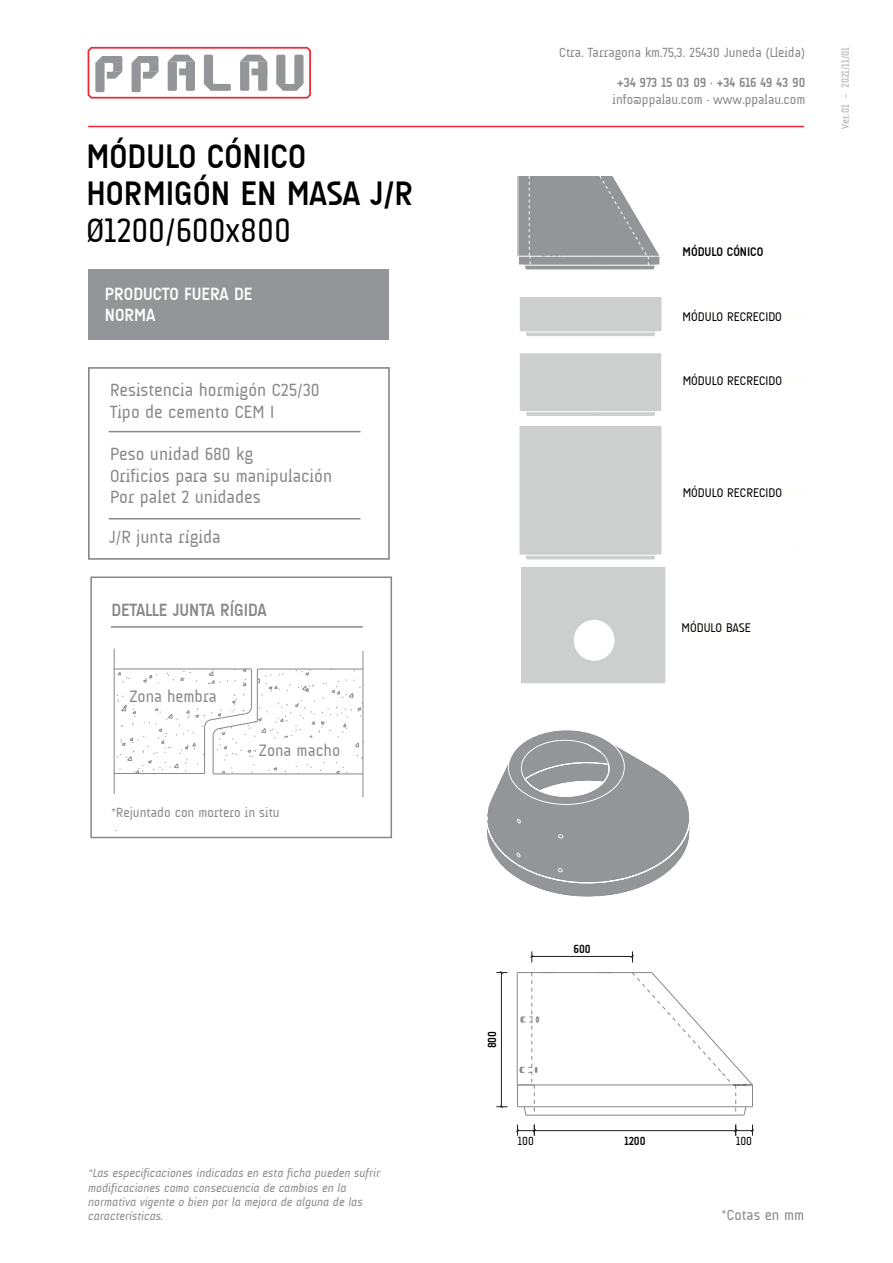
<style>
.page{position:relative;width:893px;height:1263px;background:#fff}
.page>*{position:absolute;margin:0;border:0;box-sizing:border-box;transform-origin:0 0}
.t1{font:700 34.5px/36.9px "A Udimat";color:#000003}
.t2{font:34.5px "A Udimat";color:#000003}
.t3{font:18px/21.6px "A Udimat";color:#878986}
.t4{font:700 18px/21.6px "A Udimat";color:#fff}
.t5{font:700 18px "A Udimat";color:#878986}
.t6{font:16.8px "A Udimat";color:#878986}
.t7{font:15px "A Udimat";color:#878986}
.t8{font:13.5px "A Udimat";color:#878986}
.t9{font:700 13.5px "A Udimat";color:#878986}
.t10{font:12.75px "A Udimat";color:#000002}
.t11{font:700 12.75px "A Udimat";color:#000002}
.t12{font:italic 12px/14.4px "A Udimat";color:#878986}
.t13{font:700 12px "A Udimat";color:#000002}
.t14{font:12px "A Udimat";color:#000002}
.t15{font:10.5px "A Udimat";color:#a8a9ad}
</style>
<div class="page">
<hr style="left:88px;top:126px;width:716px;height:1px;background:#ed2836">
<div style="left:88px;top:269px;width:300px;height:71px;background:#939598"></div>
<div style="left:682px;top:490px;width:122px;height:7px;background:#fdfefa"></div>
<div style="left:681px;top:625px;width:72px;height:7px;background:#fdfefa"></div>
<div style="left:682px;top:378px;width:122px;height:7px;background:#fdfefa"></div>
<div style="left:682px;top:314px;width:121px;height:7px;background:#fdfefa"></div>
<div style="left:682px;top:249px;width:85px;height:7px;background:#fdfefa"></div>
<div style="left:519px;top:297px;width:143px;height:39px;background:#cdcfce"></div>
<hr style="left:519px;top:332px;width:79px;height:1px;background:#fff">
<hr style="left:598px;top:332px;width:64px;height:1px;background:#fff">
<div style="left:88px;top:367px;width:302px;height:193px;border:2px solid #878986"></div>
<hr style="left:109px;top:431px;width:251px;height:1px;background:#878986">
<svg style="left:88px;top:47px;width:223px;height:52px"></svg>
<svg style="left:517px;top:176px;width:144px;height:94px;background:#a7a9ab"></svg>
<hr style="left:109px;top:518px;width:251px;height:2px;background:#878986">
<svg style="left:487px;top:730px;width:203px;height:167px"></svg>
<hr style="left:526px;top:1115px;width:217px;height:1px;background:#878986">
<hr style="left:517px;top:1106px;width:235px;height:1px;background:#878986">
<svg style="left:598px;top:972px;width:14px;height:1px"></svg>
<svg style="left:631px;top:972px;width:122px;height:144px"></svg>
<hr style="left:517px;top:1085px;width:234px;height:1px;background:#878986">
<svg style="left:517px;top:972px;width:37px;height:144px"></svg>
<hr style="left:554px;top:972px;width:44px;height:1px;background:#878986">
<hr style="left:612px;top:972px;width:39px;height:1px;background:#878986">
<hr style="left:534px;top:1130px;width:201px;height:1px;background:#231f20">
<svg style="left:516px;top:1125px;width:20px;height:11px"></svg>
<hr style="left:501px;top:973px;width:1px;height:134px;background:#231f20">
<svg style="left:496px;top:1105px;width:11px;height:3px"></svg>
<svg style="left:496px;top:971px;width:11px;height:3px"></svg>
<hr style="left:532px;top:956px;width:100px;height:1px;background:#231f20">
<svg style="left:530px;top:951px;width:3px;height:12px"></svg>
<svg style="left:631px;top:951px;width:3px;height:12px"></svg>
<svg style="left:734px;top:1125px;width:20px;height:11px"></svg>
<svg style="left:519px;top:353px;width:147px;height:331px;background:#d2d4d3"></svg>
<hr style="left:520px;top:566px;width:1px;height:118px;background:#fff">
<hr style="left:111px;top:626px;width:252px;height:2px;background:#878986">
<div style="left:90px;top:577px;width:302px;height:261px;border:2px solid #878986"></div>
<hr style="left:114px;top:669px;width:137px;height:1px;background:#878986">
<hr style="left:114px;top:773px;width:90px;height:1px;background:#878986">
<hr style="left:114px;top:649px;width:1px;height:145px;background:#878986">
<hr style="left:362px;top:651px;width:1px;height:146px;background:#878986">
<svg style="left:117px;top:668px;width:246px;height:107px"></svg>
<hr style="left:213px;top:736px;width:1px;height:38px;background:#878986">
<hr style="left:257px;top:669px;width:106px;height:1px;background:#878986">
<h1 class="t1" style="left:86px;top:137px;width:328px">MÓDULO CÓNICO<br>HORMIGÓN EN MASA J/R</h1>
<h1 class="t2" style="left:86px;top:210px;width:206px">Ø1200/600x800</h1>
<h2 class="t4" style="left:105px;top:283px;width:149px">PRODUCTO FUERA DE<br>NORMA</h2>
<h2 class="t3" style="left:110px;top:379px;width:211px">Resistencia hormigón C25/30<br>Tipo de cemento CEM I</h2>
<h2 class="t3" style="left:110px;top:443px;width:223px">Peso unidad 680 kg<br>Orificios para su manipulación<br>Por palet 2 unidades</h2>
<h2 class="t3" style="left:109px;top:526px;width:113px">J/R junta rígida</h2>
<h2 class="t5" style="left:111px;top:599px;width:157px">DETALLE JUNTA RÍGIDA</h2>
<h3 class="t6" style="left:129px;top:687px;width:89px">Zona hembra</h3>
<h3 class="t6" style="left:259px;top:741px;width:83px">Zona macho</h3>
<p class="t8" style="left:111px;top:805px;width:170px">*Rejuntado con mortero in situ</p>
<p class="t12" style="left:88px;top:1166px;width:293px">*Las especificaciones indicadas en esta ficha pueden sufrir modificaciones como consecuencia de cambios en la normativa vigente o bien por la mejora de alguna de las características.</p>
<p class="t8" style="left:559px;top:44px;width:247px">Ctra. Tarragona km.75,3. 25430 Juneda (Lleida)</p>
<p class="t9" style="left:617px;top:75px;width:189px">+34 973 15 03 09 · +34 616 49 43 90</p>
<p class="t8" style="left:612px;top:92px;width:194px">info@ppalau.com · www.ppalau.com</p>
<p class="t15" style="left:839px;top:129px;width:83px;rotate:-90deg">Ver.01 - 2021/11/01</p>
<p class="t11" style="left:682px;top:245px;width:82px">MÓDULO CÓNICO</p>
<p class="t10" style="left:682px;top:310px;width:101px">MÓDULO RECRECIDO</p>
<p class="t10" style="left:682px;top:373px;width:101px">MÓDULO RECRECIDO</p>
<p class="t10" style="left:682px;top:486px;width:101px">MÓDULO RECRECIDO</p>
<p class="t10" style="left:681px;top:621px;width:71px">MÓDULO BASE</p>
<p class="t13" style="left:485px;top:1048px;width:19px;rotate:-90deg">800</p>
<p class="t13" style="left:573px;top:942px;width:19px">600</p>
<p class="t14" style="left:518px;top:1134px;width:17px">100</p>
<p class="t13" style="left:624px;top:1134px;width:23px">1200</p>
<p class="t14" style="left:736px;top:1134px;width:17px">100</p>
<p class="t7" style="left:721px;top:1207px;width:85px">*Cotas en mm</p>
</div>
